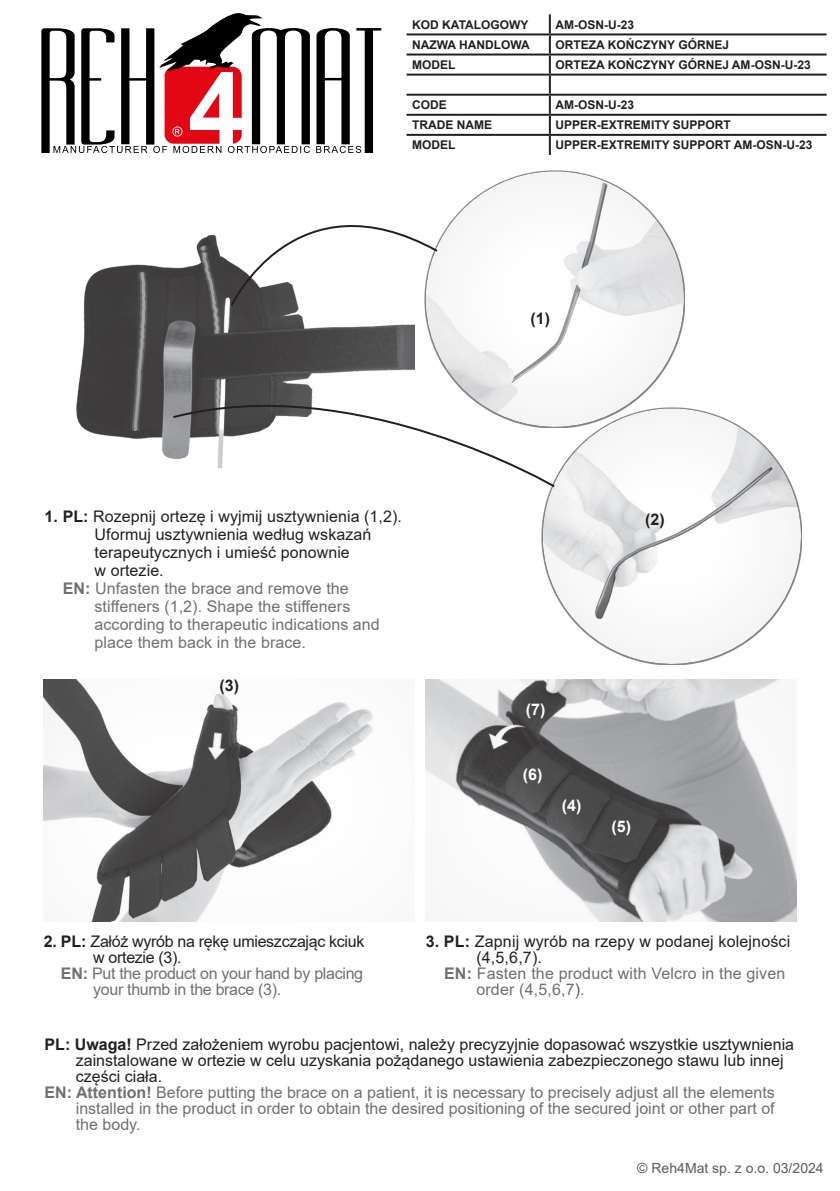
<style>
.page{position:relative;width:840px;height:1191px;background:#fff}
.page>*{position:absolute;margin:0;border:0;box-sizing:border-box;transform-origin:0 0}
.t1{font:16px "Arial";color:#6f7073}
.t2{font:16px "Arial";color:#231f20}
.t3{font:16px "Arial";letter-spacing:-.02em;color:#6f7073}
.t4{font:16px "Arial";letter-spacing:-.02em;color:#231f20}
.t5{font:700 16px "Arial";color:#fff}
.t6{font:700 16px "Arial";color:#231f20}
.t7{font:14px "Arial";color:#5c5c5f}
.t8{font:700 12px "Arial";color:#231f20}
.s1{font-weight:700}
.s2{color:#5c5c5f}
</style>
<div class="page">
<hr style="left:406px;top:33px;width:143px;height:2px;background:#231f20">
<hr style="left:549px;top:33px;width:277px;height:2px;background:#231f20">
<hr style="left:406px;top:54px;width:143px;height:2px;background:#231f20">
<hr style="left:549px;top:54px;width:277px;height:2px;background:#231f20">
<hr style="left:406px;top:74px;width:143px;height:2px;background:#231f20">
<hr style="left:549px;top:74px;width:277px;height:2px;background:#231f20">
<hr style="left:406px;top:94px;width:143px;height:2px;background:#231f20">
<hr style="left:549px;top:94px;width:277px;height:2px;background:#231f20">
<hr style="left:406px;top:114px;width:143px;height:2px;background:#231f20">
<hr style="left:549px;top:114px;width:277px;height:2px;background:#231f20">
<hr style="left:406px;top:134px;width:143px;height:2px;background:#231f20">
<hr style="left:549px;top:134px;width:277px;height:2px;background:#231f20">
<svg style="left:548px;top:14px;width:2px;height:141px"></svg>
<div style="left:42px;top:678px;width:372px;height:245px;background:#231f20;opacity:.04"></div>
<svg style="left:197px;top:723px;width:41px;height:42px;background:#676767"></svg>
<div style="left:425px;top:677px;width:373px;height:244px;background:#231f20;opacity:.04"></div>
<img style="left:76px;top:234px;width:338px;height:225px">
<svg style="left:41px;top:13px;width:340px;height:140px"></svg>
<svg style="left:474px;top:703px;width:60px;height:60px;background:#706f70"></svg>
<svg style="left:424px;top:170px;width:261px;height:229px"></svg>
<svg style="left:541px;top:399px;width:261px;height:266px"></svg>
<svg style="left:229px;top:172px;width:210px;height:136px"></svg>
<svg style="left:171px;top:370px;width:385px;height:118px"></svg>
<p class="t8" style="left:412px;top:16px;width:118px">KOD KATALOGOWY</p>
<p class="t8" style="left:555px;top:16px;width:80px">AM-OSN-U-23</p>
<p class="t8" style="left:412px;top:36px;width:119px">NAZWA HANDLOWA</p>
<p class="t8" style="left:555px;top:36px;width:175px">ORTEZA KOŃCZYNY GÓRNEJ</p>
<p class="t8" style="left:412px;top:56px;width:45px">MODEL</p>
<p class="t8" style="left:555px;top:56px;width:256px">ORTEZA KOŃCZYNY GÓRNEJ AM-OSN-U-23</p>
<p class="t8" style="left:412px;top:96px;width:36px">CODE</p>
<p class="t8" style="left:555px;top:96px;width:80px">AM-OSN-U-23</p>
<p class="t8" style="left:412px;top:116px;width:81px">TRADE NAME</p>
<p class="t8" style="left:555px;top:116px;width:177px">UPPER-EXTREMITY SUPPORT</p>
<p class="t8" style="left:412px;top:137px;width:45px">MODEL</p>
<p class="t8" style="left:555px;top:137px;width:258px">UPPER-EXTREMITY SUPPORT AM-OSN-U-23</p>
<p class="t6" style="left:530px;top:307px;width:21px">(1)</p>
<p class="t2" style="left:45px;top:505px;width:358px"><span class="s1">1. PL:</span> Rozepnij ortezę i wyjmij usztywnienia (1,2).</p>
<p class="t2" style="left:94px;top:523px;width:278px">Uformuj usztywnienia według wskazań</p>
<p class="t2" style="left:94px;top:541px;width:257px">terapeutycznych i umieść ponownie</p>
<p class="t2" style="left:94px;top:559px;width:71px">w ortezie.</p>
<p class="t1" style="left:63px;top:577px;width:287px"><span class="s1">EN:</span> Unfasten the brace and remove the</p>
<p class="t1" style="left:94px;top:595px;width:257px">stiffeners (1,2). Shape the stiffeners</p>
<p class="t1" style="left:94px;top:613px;width:287px">according to therapeutic indications and</p>
<p class="t1" style="left:94px;top:631px;width:213px">place them back in the brace.</p>
<p class="t6" style="left:219px;top:674px;width:21px">(3)</p>
<p class="t6" style="left:645px;top:508px;width:21px">(2)</p>
<p class="t5" style="left:525px;top:697px;width:21px">(7)</p>
<p class="t5" style="left:522px;top:762px;width:21px">(6)</p>
<p class="t5" style="left:561px;top:794px;width:21px">(4)</p>
<p class="t5" style="left:611px;top:815px;width:21px">(5)</p>
<p class="t4" style="left:44px;top:930px;width:322px"><span class="s1">2. PL:</span> Załóż wyrób na rękę umieszczając kciuk</p>
<p class="t4" style="left:93px;top:946px;width:90px">w ortezie (3).</p>
<p class="t3" style="left:61px;top:962px;width:304px"><span class="s1">EN:</span> Put the product on your hand by placing</p>
<p class="t3" style="left:93px;top:978px;width:189px">your thumb in the brace (3).</p>
<p class="t2" style="left:425px;top:930px;width:366px"><span class="s1">3. PL:</span> Zapnij wyrób na rzepy w podanej kolejności</p>
<p class="t2" style="left:476px;top:946px;width:67px">(4,5,6,7).</p>
<p class="t1" style="left:444px;top:962px;width:342px"><span class="s1">EN:</span> Fasten the product with Velcro in the given</p>
<p class="t1" style="left:476px;top:978px;width:110px">order (4,5,6,7<span class="s2">).</span></p>
<p class="t2" style="left:45px;top:1033px;width:750px"><span class="s1">PL: Uwaga!</span> Przed założeniem wyrobu pacjentowi, należy precyzyjnie dopasować wszystkie usztywnienia</p>
<p class="t2" style="left:76px;top:1049px;width:708px">zainstalowane w ortezie w celu uzyskania pożądanego ustawienia zabezpieczonego stawu lub innej</p>
<p class="t2" style="left:76px;top:1065px;width:88px">części ciała.</p>
<p class="t1" style="left:45px;top:1081px;width:731px"><span class="s1">EN: Attention!</span> Before putting the brace on a patient, it is necessary to precisely adjust all the elements</p>
<p class="t1" style="left:76px;top:1097px;width:700px">installed in the product in order to obtain the desired positioning of the secured joint or other part of</p>
<p class="t1" style="left:76px;top:1113px;width:66px">the body.</p>
<p class="t7" style="left:637px;top:1158px;width:188px">© Reh4Mat sp. z o.o. 03/2024</p>
</div>
